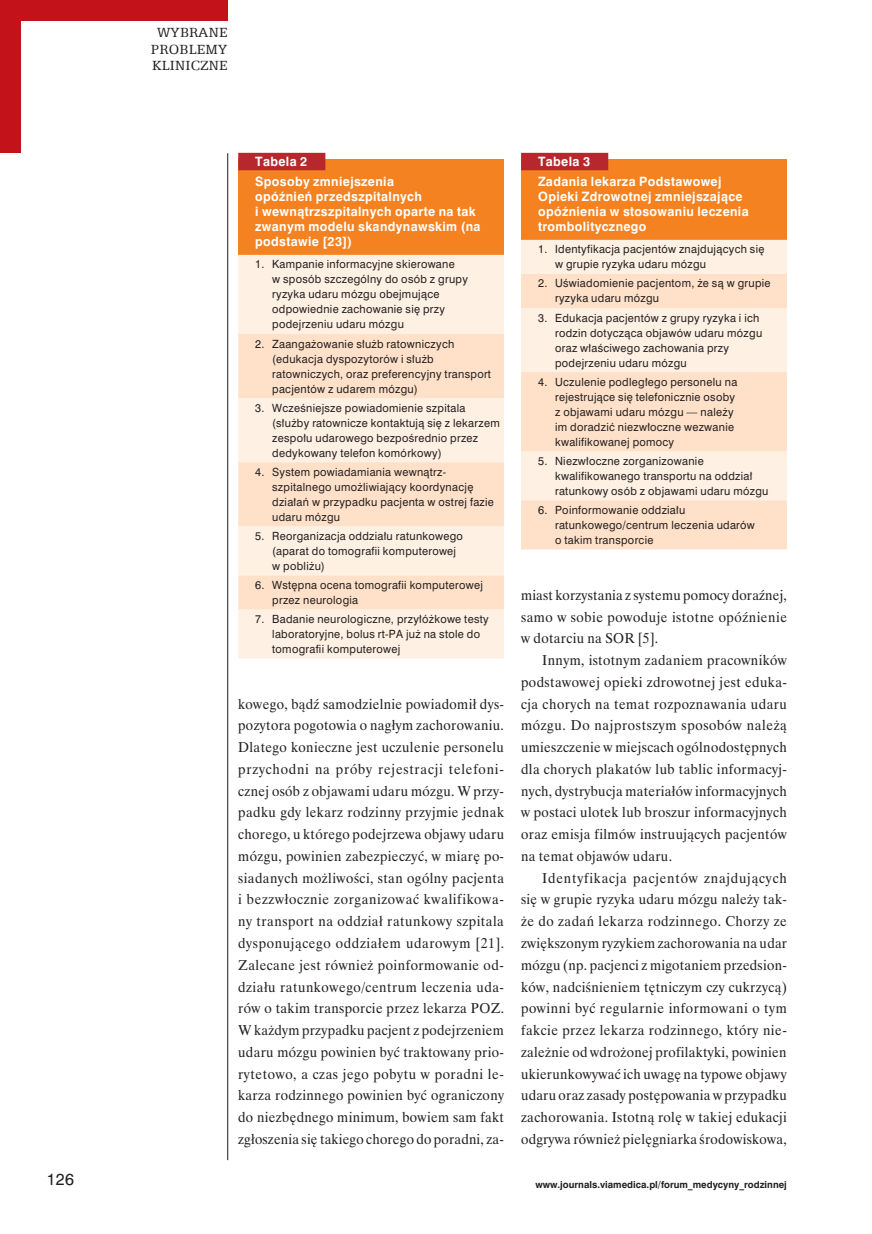
<style>
.page{position:relative;width:872px;height:1234px;background:#fff}
.page>*{position:absolute;margin:0;border:0;box-sizing:border-box;transform-origin:0 0}
.t1{font:15px/16.5px "Egyptian 505 EU";letter-spacing:.015em;color:#231f20;text-align:center}
.t2{font:15px "Swis 721 PL";color:#231f20}
._072_-_Tekst_-_nastę{font:14.25px/21.8px "Time Ibis EE";letter-spacing:.025em;color:#231f20;text-align:justify;scale:.95 1}
.T1_-_Tabela_-_tytuł{font:700 12px/15px "Swis 721 PL";letter-spacing:.03em;color:#fff}
.T1_-_Tabela_-_tytul{font:700 12px "Swis 721 PL";letter-spacing:.03em;color:#fff}
.t3{font:10.5px/15px "Swis 721 PL";letter-spacing:.03em;color:#231f20}
.t4{font:700 9px "Swis 721 PL";color:#231f20}
</style>
<div class="page">
<hr style="left:227px;top:153px;width:1px;height:1006px;background:#231f20">
<div style="left:0;top:0;width:227px;height:21px;background:#c4121a"></div>
<div style="left:0;top:0;width:21px;height:153px;background:#c4121a"></div>
<div style="left:238px;top:160px;width:266px;height:95px;background:#f58220"></div>
<div style="left:238px;top:255px;width:266px;height:403px;background:#fef0e2"></div>
<svg style="left:238px;top:334px;width:266px;height:275px;background:#fee7d2"></svg>
<div style="left:238px;top:153px;width:87px;height:17px;background:#b7282e"></div>
<div style="left:521px;top:160px;width:266px;height:80px;background:#f58220"></div>
<div style="left:521px;top:240px;width:266px;height:34px;background:#fef0e2"></div>
<svg style="left:521px;top:274px;width:266px;height:275px;background:#fee7d2"></svg>
<div style="left:521px;top:153px;width:87px;height:17px;background:#b7282e"></div>
<p class="t1" style="left:151px;top:24px;width:78px">WYBRANE<br>PROBLEMY<br>KLINICZNE</p>
<p class="T1_-_Tabela_-_tytul" style="left:255px;top:153px;width:54px">Tabela 2</p>
<p class="T1_-_Tabela_-_tytuł" style="left:255px;top:174px;width:227px">Sposoby zmniejszenia<br>opóźnień przedszpitalnych<br>i wewnątrzszpitalnych oparte na tak zwanym modelu skandynawskim (na podstawie [23])</p>
<p class="t3" style="left:272px;top:257px;width:197px;text-indent:-17px">1. Kampanie informacyjne skierowane<br>w sposób szczególny do osób z grupy ryzyka udaru mózgu obejmujące odpowiednie zachowanie się przy podejrzeniu udaru mózgu</p>
<p class="t3" style="left:272px;top:336px;width:220px;text-indent:-17px">2. Zaangażowanie służb ratowniczych (edukacja dyspozytorów i służb ratowniczych, oraz preferencyjny transport pacjentów z udarem mózgu)</p>
<p class="t3" style="left:272px;top:400px;width:229px;text-indent:-17px">3. Wcześniejsze powiadomienie szpitala (służby ratownicze kontaktują się z lekarzem zespołu udarowego bezpośrednio przez dedykowany telefon komórkowy)</p>
<p class="t3" style="left:272px;top:464px;width:223px;text-indent:-17px">4. System powiadamiania wewnątrz&shy;szpitalnego umożliwiający koordynację działań w przypadku pacjenta w ostrej fazie udaru mózgu</p>
<p class="t3" style="left:272px;top:528px;width:192px;text-indent:-17px">5. Reorganizacja oddziału ratunkowego (aparat do tomografii komputerowej w pobliżu)</p>
<p class="t3" style="left:272px;top:577px;width:212px;text-indent:-17px">6. Wstępna ocena tomografii komputerowej przez neurologia</p>
<p class="t3" style="left:272px;top:611px;width:218px;text-indent:-17px">7. Badanie neurologiczne, przyłóżkowe testy laboratoryjne, bolus rt-PA już na stole do tomografii komputerowej</p>
<p class="_072_-_Tekst_-_nastę" style="left:238px;top:692px;width:281px">kowego, bądź samodzielnie powiadomił dys&shy;pozytora pogotowia o nagłym zachorowaniu.<br>Dlatego konieczne jest uczulenie personelu przychodni na próby rejestracji telefoni&shy;cznej osób z objawami udaru mózgu. W przy&shy;padku gdy lekarz rodzinny przyjmie jednak chorego, u którego podejrzewa objawy udaru mózgu, powinien zabezpieczyć, w miarę po&shy;siadanych możliwości, stan ogólny pacjenta i bezzwłocznie zorganizować kwalifikowa&shy;ny transport na oddział ratunkowy szpitala dysponującego oddziałem udarowym [21].<br>Zalecane jest również poinformowanie od&shy;działu ratunkowego/centrum leczenia uda&shy;rów o takim transporcie przez lekarza POZ.<br>W każdym przypadku pacjent z podejrzeniem udaru mózgu powinien być traktowany prio&shy;rytetowo, a czas jego pobytu w poradni le&shy;karza rodzinnego powinien być ograniczony do niezbędnego minimum, bowiem sam fakt zgłoszenia się takiego chorego do poradni, za-</p>
<p class="T1_-_Tabela_-_tytul" style="left:538px;top:153px;width:54px">Tabela 3</p>
<p class="T1_-_Tabela_-_tytuł" style="left:538px;top:174px;width:212px">Zadania lekarza Podstawowej<br>Opieki Zdrowotnej zmniejszające opóźnienia w stosowaniu leczenia trombolitycznego</p>
<p class="t3" style="left:555px;top:242px;width:211px;text-indent:-17px">1. Identyfikacja pacjentów znajdujących się w grupie ryzyka udaru mózgu</p>
<p class="t3" style="left:555px;top:276px;width:217px;text-indent:-17px">2. Uświadomienie pacjentom, że są w grupie ryzyka udaru mózgu</p>
<p class="t3" style="left:555px;top:310px;width:209px;text-indent:-17px">3. Edukacja pacjentów z grupy ryzyka i ich rodzin dotycząca objawów udaru mózgu oraz właściwego zachowania przy podejrzeniu udaru mózgu</p>
<p class="t3" style="left:555px;top:374px;width:184px;text-indent:-17px">4. Uczulenie podległego personelu na rejestrujące się telefonicznie osoby z objawami udaru mózgu — należy im doradzić niezwłoczne wezwanie kwalifikowanej pomocy</p>
<p class="t3" style="left:555px;top:453px;width:215px;text-indent:-17px">5. Niezwłoczne zorganizowanie kwalifikowanego transportu na oddział ratunkowy osób z objawami udaru mózgu</p>
<p class="t3" style="left:555px;top:502px;width:201px;text-indent:-17px">6. Poinformowanie oddziału ratunkowego/centrum leczenia udarów o takim transporcie</p>
<p class="_072_-_Tekst_-_nastę" style="left:521px;top:583px;width:281px">miast korzystania z systemu pomocy doraźnej, samo w sobie powoduje istotne opóźnienie w dotarciu na SOR [5].</p>
<p class="_072_-_Tekst_-_nastę" style="left:521px;top:649px;width:281px;text-indent:21px">Innym, istotnym zadaniem pracowników podstawowej opieki zdrowotnej jest eduka&shy;cja chorych na temat rozpoznawania udaru mózgu. Do najprostszym sposobów należą umieszczenie w miejscach ogólnodostępnych dla chorych plakatów lub tablic informacyj&shy;nych, dystrybucja materiałów informacyjnych w postaci ulotek lub broszur informacyjnych oraz emisja filmów instruujących pacjentów na temat objawów udaru.</p>
<p class="_072_-_Tekst_-_nastę" style="left:521px;top:866px;width:281px;text-indent:21px">Identyfikacja pacjentów znajdujących się w grupie ryzyka udaru mózgu należy tak&shy;że do zadań lekarza rodzinnego. Chorzy ze zwiększonym ryzykiem zachorowania na udar mózgu (np. pacjenci z migotaniem przedsion&shy;ków, nadciśnieniem tętniczym czy cukrzycą) powinni być regularnie informowani o tym fakcie przez lekarza rodzinnego, który nie&shy;zależnie od wdrożonej profilaktyki, powinien ukierunkowywać ich uwagę na typowe objawy udaru oraz zasady postępowania w przypadku zachorowania. Istotną rolę w takiej edukacji odgrywa również pielęgniarka środowiskowa,</p>
<p class="t2" style="left:47px;top:1169px;width:29px">126</p>
<p class="t4" style="left:535px;top:1178px;width:253px">www.journals.viamedica.pl/forum_medycyny_rodzinnej</p>
</div>
